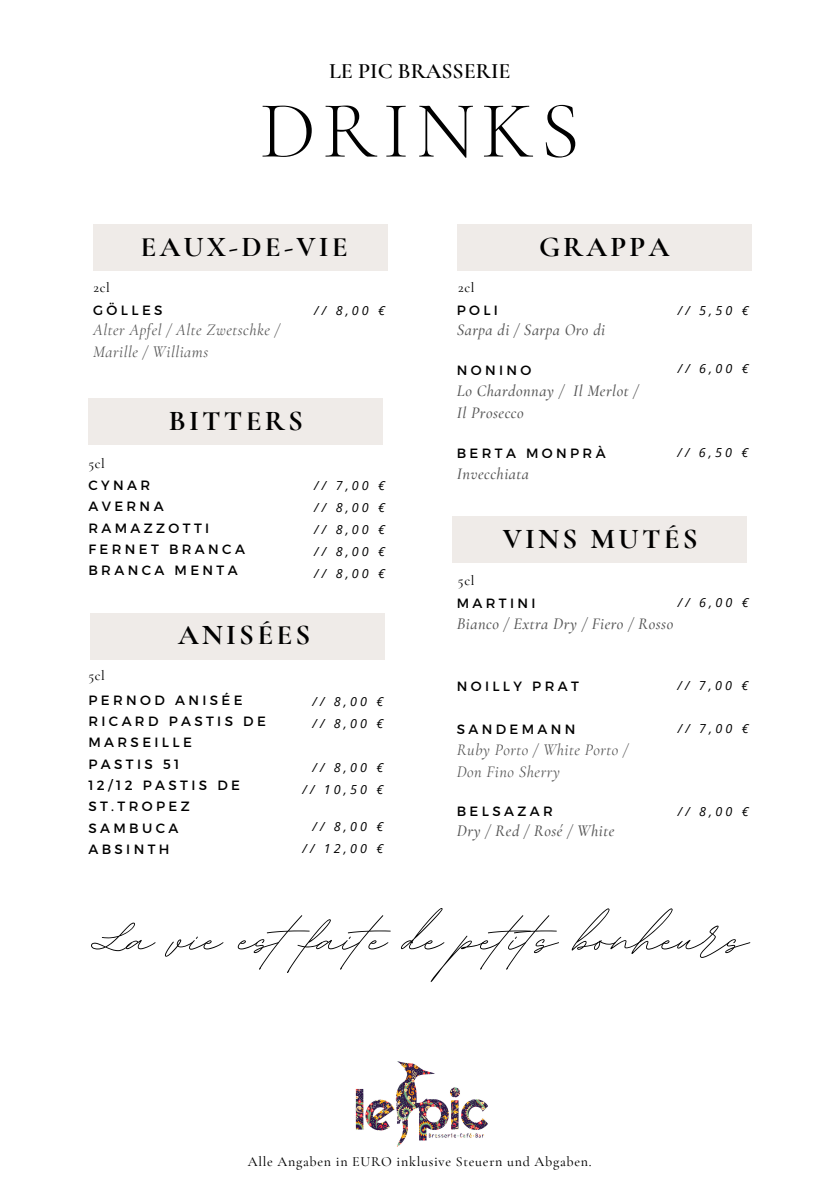
<style>
.page{position:relative;width:839px;height:1191px;background:#fff}
.page>*{position:absolute;margin:0;border:0;box-sizing:border-box;transform-origin:0 0}
.t1{font:300 81.4px "Cormorant Garamond";letter-spacing:.08em;color:#000}
.t2{font:80.4px "BD Script";color:#000}
.t3{font:700 28.8px "Cormorant Garamond";letter-spacing:.11em;color:#000}
.t4{font:600 22px "Cormorant Garamond";color:#000}
.t5{font:italic 500 16.2px/22px "Cormorant Garamond";letter-spacing:.03em;color:#545454}
.t6{font:italic 16.2px/22.2px "Cormorant Garamond";letter-spacing:.03em;color:#545454}
.t7{font:500 14px "Cormorant Garamond";letter-spacing:.05em;color:#000}
.t8{font:13.4px/21.2px "Montserrat";letter-spacing:.25em;color:#000}
.t9{font:italic 12.4px "Open Sans";letter-spacing:.25em;color:#000}
</style>
<div class="page">
<div style="left:93px;top:225px;width:295px;height:46px;background:#efebe8"></div>
<div style="left:88px;top:398px;width:295px;height:47px;background:#efebe8"></div>
<div style="left:456px;top:225px;width:295px;height:46px;background:#efebe8"></div>
<div style="left:90px;top:613px;width:294px;height:46px;background:#efebe8"></div>
<div style="left:452px;top:516px;width:295px;height:47px;background:#efebe8"></div>
<img style="left:355px;top:1061px;width:133px;height:86px">
<p class="t4" style="left:329px;top:58px;width:183px">LE PIC BRASSERIE</p>
<p class="t1" style="left:260px;top:81px;width:321px">DRINKS</p>
<p class="t7" style="left:93px;top:280px;width:18px">2cl</p>
<h4 class="t3" style="left:141px;top:230px;width:209px">EAUX-DE-VIE</h4>
<h1 class="t8" style="left:93px;top:299px;width:71px">GÖLLES</h1>
<h3 class="t6" style="left:93px;top:319px;width:188px">Alter Apfel / Alte Zwetschke /<br>Marille / Williams</h3>
<h3 class="t9" style="left:314px;top:302px;width:72px">// 8,00 €</h3>
<p class="t7" style="left:88px;top:456px;width:18px">5cl</p>
<p class="t3" style="left:169px;top:403px;width:136px">BITTERS</p>
<p class="t8" style="left:88px;top:474px;width:63px">CYNAR</p>
<p class="t8" style="left:88px;top:495px;width:77px">AVERNA</p>
<p class="t8" style="left:88px;top:517px;width:122px">RAMAZZOTTI</p>
<p class="t8" style="left:88px;top:538px;width:158px">FERNET BRANCA</p>
<h3 class="t8" style="left:88px;top:559px;width:151px">BRANCA MENTA</h3>
<p class="t9" style="left:314px;top:477px;width:72px">// 7,00 €</p>
<p class="t9" style="left:314px;top:499px;width:72px">// 8,00 €</p>
<h5 class="t9" style="left:314px;top:521px;width:72px">// 8,00 €</h5>
<p class="t9" style="left:314px;top:543px;width:72px">// 8,00 €</p>
<p class="t9" style="left:314px;top:564px;width:72px">// 8,00 €</p>
<p class="t7" style="left:88px;top:667px;width:18px">5cl</p>
<p class="t3" style="left:178px;top:618px;width:134px">ANISÉES</p>
<p class="t8" style="left:88px;top:689px;width:156px">PERNOD ANISÉE</p>
<h6 class="t8" style="left:88px;top:710px;width:179px">RICARD PASTIS DE<br>MARSEILLE</h6>
<p class="t8" style="left:88px;top:753px;width:92px">PASTIS 51</p>
<p class="t8" style="left:88px;top:774px;width:153px">12/12 PASTIS DE</p>
<h5 class="t8" style="left:88px;top:795px;width:103px">ST.TROPEZ</h5>
<h2 class="t8" style="left:88px;top:817px;width:91px">SAMBUCA</h2>
<p class="t8" style="left:88px;top:838px;width:83px">ABSINTH</p>
<p class="t9" style="left:312px;top:693px;width:72px">// 8,00 €</p>
<p class="t9" style="left:312px;top:715px;width:72px">// 8,00 €</p>
<h5 class="t9" style="left:312px;top:759px;width:72px">// 8,00 €</h5>
<h3 class="t9" style="left:302px;top:781px;width:82px">// 10,50 €</h3>
<p class="t9" style="left:312px;top:818px;width:72px">// 8,00 €</p>
<p class="t9" style="left:302px;top:840px;width:82px">// 12,00 €</p>
<p class="t7" style="left:458px;top:280px;width:18px">2cl</p>
<p class="t3" style="left:539px;top:230px;width:132px">GRAPPA</p>
<p class="t8" style="left:456px;top:299px;width:43px">POLI</p>
<p class="t5" style="left:456px;top:319px;width:150px">Sarpa di / Sarpa Oro di</p>
<h6 class="t8" style="left:456px;top:359px;width:76px">NONINO</h6>
<h3 class="t5" style="left:456px;top:380px;width:183px">Lo Chardonnay / Il Merlot /<br>Il Prosecco</h3>
<p class="t8" style="left:456px;top:442px;width:150px">BERTA MONPRÀ</p>
<p class="t5" style="left:456px;top:463px;width:74px">Invecchiata</p>
<p class="t9" style="left:677px;top:302px;width:72px">// 5,50 €</p>
<p class="t9" style="left:677px;top:360px;width:72px">// 6,00 €</p>
<p class="t9" style="left:677px;top:444px;width:72px">// 6,50 €</p>
<p class="t7" style="left:458px;top:572px;width:18px">5cl</p>
<p class="t3" style="left:503px;top:521px;width:196px">VINS MUTÉS</p>
<p class="t9" style="left:677px;top:593px;width:72px">// 6,00 €</p>
<p class="t8" style="left:456px;top:592px;width:80px">MARTINI</p>
<h5 class="t5" style="left:456px;top:613px;width:218px">Bianco / Extra Dry / Fiero / Rosso</h5>
<p class="t8" style="left:456px;top:675px;width:124px">NOILLY PRAT</p>
<p class="t9" style="left:677px;top:677px;width:72px">// 7,00 €</p>
<p class="t8" style="left:456px;top:718px;width:120px">SANDEMANN</p>
<p class="t6" style="left:456px;top:739px;width:173px">Ruby Porto / White Porto /<br>Don Fino Sherry</p>
<p class="t9" style="left:677px;top:719px;width:72px">// 7,00 €</p>
<p class="t8" style="left:456px;top:800px;width:97px">BELSAZAR</p>
<p class="t5" style="left:456px;top:820px;width:159px">Dry / Red / Rosé / White</p>
<p class="t9" style="left:677px;top:803px;width:72px">// 8,00 €</p>
<p class="t2" style="left:91px;top:886px;width:658px">La vie est faite de petits bonheurs</p>
<p class="t7" style="left:248px;top:1153px;width:345px">Alle Angaben in EURO inklusive Steuern und Abgaben.</p>
</div>
